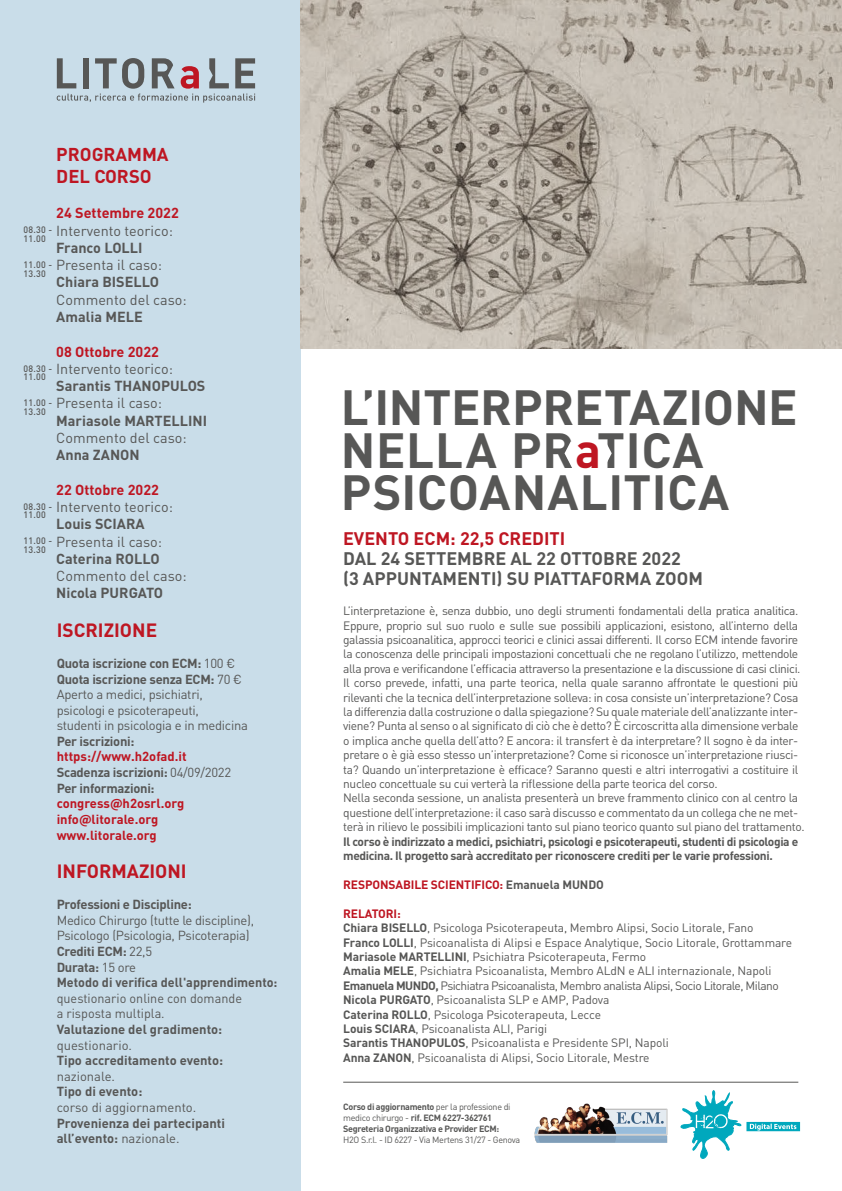
<style>
.page{position:relative;width:842px;height:1191px;background:#fff}
.page>*{position:absolute;margin:0;border:0;box-sizing:border-box;transform-origin:0 0}
.t1{font:700 48.8px/42.4px "DIN Pro";letter-spacing:.01em;color:#575756}
.t2{font:700 19px "DIN Pro";color:#be1622}
.t3{font:700 18.4px/22.1px "DIN Pro";color:#be1622}
.t4{font:700 18px/19.9px "DIN Pro";color:#575756}
.t5{font:700 18px "DIN Pro";color:#be1622}
.t6{font:14.4px "DIN Pro";color:#575756}
.t7{font:700 14.4px "DIN Pro";color:#575756}
.t8{font:700 14.4px "DIN Pro";color:#be1622}
.t9{font:13px/15.5px "DIN Pro";letter-spacing:-.02em;color:#575756}
.t10{font:700 13px/15.6px "DIN Pro";letter-spacing:-.005em;color:#575756}
.t11{font:13px/15.6px "DIN Pro";color:#575756}
.t12{font:700 13px/15.6px "DIN Pro";color:#be1622}
.t13{font:12px/14.4px "DIN Pro";letter-spacing:-.03em;color:#575756}
.t14{font:12px/14.4px "DIN Pro";letter-spacing:-.01em;color:#575756}
.t15{font:700 12px/14.4px "DIN Pro";letter-spacing:-.03em;color:#575756}
.t16{font:700 12px "DIN Pro";letter-spacing:-.01em;color:#be1622}
.t17{font:500 9.3px/8.6px "DIN Pro";letter-spacing:.03em;color:#575756;scale:.95 1}
.t18{font:700 9px/10.8px "DIN Pro";letter-spacing:-.035em;color:#575756}
.t19{font:9px "DIN Pro";letter-spacing:-.035em;color:#575756}
.s1{font-weight:700}
.s2{color:#be1622}
.s3{font-weight:400}
.s4{color:#575756}
.s5{font-weight:700;color:#be1622}
</style>
<div class="page">
<div style="left:0;top:0;width:301px;height:1191px;background:#c9dde9"></div>
<hr style="left:343px;top:1081px;width:455px;height:1px;background:#575756">
<svg style="left:57px;top:58px;width:198px;height:45px"></svg>
<img style="left:534px;top:1103px;width:134px;height:40px">
<svg style="left:680px;top:1090px;width:120px;height:69px"></svg>
<svg style="left:301px;top:0;width:541px;height:348px;background:#b9b1a6"></svg>
<h3 class="t3" style="left:56px;top:142px;width:114px">PROGRAMMA<br>DEL CORSO</h3>
<p class="t8" style="left:56px;top:203px;width:124px">24 Settembre 2022</p>
<p class="t6" style="left:56px;top:221px;width:118px">Intervento teorico:</p>
<p class="t7" style="left:56px;top:238px;width:88px">Franco LOLLI</p>
<p class="t6" style="left:56px;top:255px;width:107px">Presenta il caso:</p>
<p class="t7" style="left:56px;top:272px;width:104px">Chiara BISELLO</p>
<p class="t6" style="left:56px;top:290px;width:132px">Commento del caso:</p>
<p class="t7" style="left:56px;top:307px;width:88px">Amalia MELE</p>
<p class="t8" style="left:56px;top:341px;width:104px">08 Ottobre 2022</p>
<p class="t6" style="left:56px;top:359px;width:118px">Intervento teorico:</p>
<p class="t7" style="left:56px;top:376px;width:151px">Sarantis THANOPULOS</p>
<p class="t6" style="left:56px;top:393px;width:107px">Presenta il caso:</p>
<p class="t7" style="left:56px;top:411px;width:152px">Mariasole MARTELLINI</p>
<p class="t6" style="left:56px;top:428px;width:132px">Commento del caso:</p>
<p class="t7" style="left:56px;top:445px;width:85px">Anna ZANON</p>
<p class="t8" style="left:56px;top:480px;width:104px">22 Ottobre 2022</p>
<p class="t6" style="left:56px;top:497px;width:118px">Intervento teorico:</p>
<p class="t7" style="left:56px;top:514px;width:90px">Louis SCIARA</p>
<p class="t6" style="left:56px;top:531px;width:107px">Presenta il caso:</p>
<p class="t7" style="left:56px;top:549px;width:105px">Caterina ROLLO</p>
<p class="t6" style="left:56px;top:566px;width:132px">Commento del caso:</p>
<p class="t7" style="left:56px;top:583px;width:108px">Nicola PURGATO</p>
<p class="t17" style="left:23px;top:225px;width:32px">08.30 -<br>11.00</p>
<p class="t17" style="left:23px;top:260px;width:32px">11.00 -<br>13.30</p>
<p class="t17" style="left:23px;top:363px;width:32px">08.30 -<br>11.00</p>
<p class="t17" style="left:23px;top:398px;width:32px">11.00 -<br>13.30</p>
<p class="t17" style="left:23px;top:501px;width:32px">08.30 -<br>11.00</p>
<p class="t17" style="left:23px;top:536px;width:32px">11.00 -<br>13.30</p>
<h2 class="t2" style="left:57px;top:617px;width:102px">ISCRIZIONE</h2>
<p class="t9" style="left:57px;top:655px;width:193px"><span class="s1">Quota iscrizione con ECM:</span> 100 €<br><span class="s1">Quota iscrizione senza ECM:</span> 70 €<br>Aperto a medici, psichiatri, psicologi e psicoterapeuti,<br>studenti in psicologia e in medicina</p>
<p class="t10" style="left:57px;top:733px;width:79px">Per iscrizioni:</p>
<p class="t10" style="left:57px;top:748px;width:176px"><span class="s2">https://www.h2ofad.it<br></span>Scadenza iscrizioni: <span class="s3">04/09/2022<br></span>Per informazioni:</p>
<p class="t12" style="left:57px;top:795px;width:129px">congress@h2osrl.org info@litorale.org www.litorale.org</p>
<h2 class="t2" style="left:57px;top:858px;width:132px">INFORMAZIONI</h2>
<p class="t10" style="left:57px;top:896px;width:137px">Professioni e Discipline:</p>
<p class="t9" style="left:57px;top:911px;width:222px">Medico Chirurgo (tutte le discipline),<br>Psicologo (Psicologia, Psicoterapia)<br><span class="s1">Crediti ECM:</span> 22,5<br><span class="s1">Durata:</span> 15 ore<br><span class="s1">Metodo di verifica dell'apprendimento:</span></p>
<p class="t11" style="left:57px;top:989px;width:187px">questionario online con domande a risposta multipla.</p>
<p class="t10" style="left:57px;top:1021px;width:167px">Valutazione del gradimento:</p>
<p class="t11" style="left:57px;top:1036px;width:77px">questionario.</p>
<p class="t10" style="left:57px;top:1052px;width:168px">Tipo accreditamento evento:</p>
<p class="t11" style="left:57px;top:1067px;width:60px">nazionale.</p>
<p class="t10" style="left:57px;top:1083px;width:87px">Tipo di evento:</p>
<p class="t11" style="left:57px;top:1099px;width:141px">corso di aggiornamento.</p>
<p class="t10" style="left:57px;top:1114px;width:170px">Provenienza dei partecipanti all’evento: <span class="s3">nazionale.</span></p>
<h1 class="t1" style="left:341px;top:384px;width:458px">L’INTERPRETAZIONE<br>NELLA PR<span class="s2">a</span>TICA<br>PSICOANALITICA</h1>
<h3 class="t5" style="left:343px;top:526px;width:224px">EVENTO ECM: 22,5 CREDITI</h3>
<h3 class="t4" style="left:343px;top:548px;width:361px">DAL 24 SETTEMBRE AL 22 OTTOBRE 2022<br>(3 APPUNTAMENTI) SU PIATTAFORMA ZOOM</h3>
<p class="t13" style="left:343px;top:603px;width:463px">L’interpretazione è, senza dubbio, uno degli strumenti fondamentali della pratica analitica.<br>Eppure, proprio sul suo ruolo e sulle sue possibili applicazioni, esistono, all’interno della galassia psicoanalitica, approcci teorici e clinici assai differenti. Il corso ECM intende favorire la conoscenza delle principali impostazioni concettuali che ne regolano l’utilizzo, mettendole alla prova e verificandone l’efficacia attraverso la presentazione e la discussione di casi clinici.<br>Il corso prevede, infatti, una parte teorica, nella quale saranno affrontate le questioni più rilevanti che la tecnica dell’interpretazione solleva: in cosa consiste un’interpretazione? Cosa la differenzia dalla costruzione o dalla spiegazione? Su quale materiale dell’analizzante inter&shy;viene? Punta al senso o al significato di ciò che è detto? È circoscritta alla dimensione verbale o implica anche quella dell’atto? E ancora: il transfert è da interpretare? Il sogno è da inter&shy;pretare o è già esso stesso un’interpretazione? Come si riconosce un’interpretazione riusci&shy;ta? Quando un’interpretazione è efficace? Saranno questi e altri interrogativi a costituire il nucleo concettuale su cui verterà la riflessione della parte teorica del corso.<br>Nella seconda sessione, un analista presenterà un breve frammento clinico con al centro la questione dell’interpretazione: il caso sarà discusso e commentato da un collega che ne met&shy;terà in rilievo le possibili implicazioni tanto sul piano teorico quanto sul piano del trattamento.</p>
<p class="t15" style="left:343px;top:833px;width:456px">Il corso è indirizzato a medici, psichiatri, psicologi e psicoterapeuti, studenti di psicologia e medicina. Il progetto sarà accreditato per riconoscere crediti per le varie professioni.</p>
<p class="t16" style="left:343px;top:876px;width:262px">RESPONSABILE SCIENTIFICO: <span class="s4">Emanuela MUNDO</span></p>
<p class="t14" style="left:343px;top:905px;width:450px"><span class="s5">RELATORI:<br></span><span class="s1">Chiara BISELLO</span>, Psicologa Psicoterapeuta, Membro Alipsi, Socio Litorale, Fano <span class="s1">Franco LOLLI</span>, Psicoanalista di Alipsi e Espace Analytique, Socio Litorale, Grottammare <span class="s1">Mariasole MARTELLINI</span>, Psichiatra Psicoterapeuta, Fermo<br><span class="s1">Amalia MELE</span>, Psichiatra Psicoanalista, Membro ALdN e ALI internazionale, Napoli <span class="s1">Emanuela MUNDO,</span> Psichiatra Psicoanalista, Membro analista Alipsi, Socio Litorale, Milano <span class="s1">Nicola PURGATO</span>, Psicoanalista SLP e AMP, Padova<br><span class="s1">Caterina ROLLO</span>, Psicologa Psicoterapeuta, Lecce<br><span class="s1">Louis SCIARA</span>, Psicoanalista ALI, Parigi<br><span class="s1">Sarantis THANOPULOS</span>, Psicoanalista e Presidente SPI, Napoli<br><span class="s1">Anna ZANON</span>, Psicoanalista di Alipsi, Socio Litorale, Mestre</p>
<p class="t18" style="left:343px;top:1101px;width:169px">Corso di aggiornamento <span class="s3">per la professione di medico chirurgo -</span> rif. ECM 6227-362761<br>Segreteria Organizzativa e Provider ECM:</p>
<p class="t19" style="left:343px;top:1133px;width:179px">H2O S.r.l. - ID 6227 - Via Mertens 31/27 - Genova</p>
</div>
